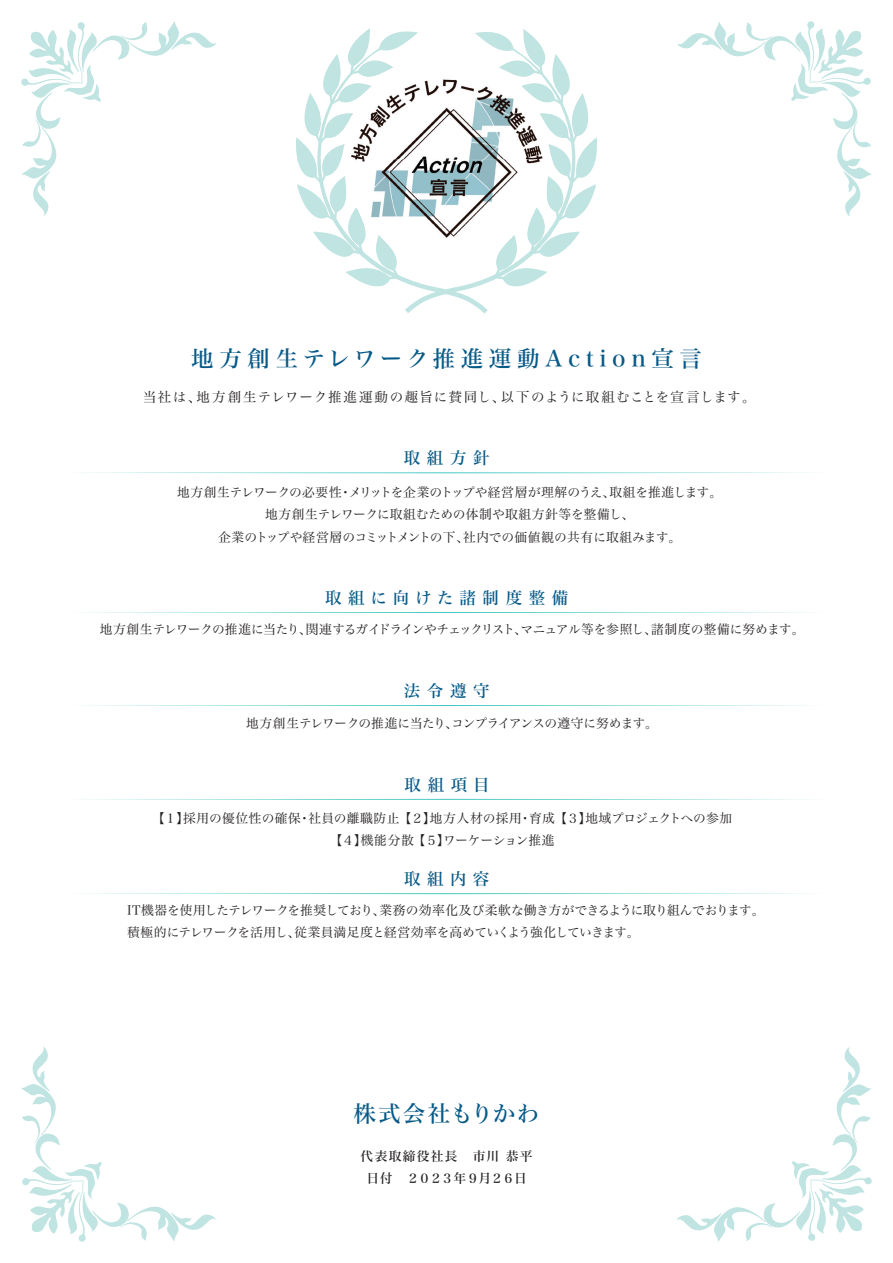
<style>
.page{position:relative;width:893px;height:1263px;background:#fff}
.page>*{position:absolute;margin:0;border:0;box-sizing:border-box;transform-origin:0 0}
.t1{font:22.5px "Hira Min Std N W5";letter-spacing:.25em;color:#075a88}
.t2{font:22.5px "Hira Min Std N W5";letter-spacing:.07em;color:#075a88}
.t3{font:16.5px "Hira Min Std N W5";letter-spacing:.4em;color:#075a88}
.t4{font:16.5px "Hira Min Std N W5";letter-spacing:.38em;color:#075a88}
.t5{font:13.5px "Hira Min Std N W3";letter-spacing:.085em;color:#231f20}
.t6{font:12.75px/22.4px "Hira Min Std N W3";letter-spacing:-.015em;color:#231f20;text-align:center}
.t7{font:12.75px/22.4px "Hira Min Std N W3";letter-spacing:.015em;color:#231f20;text-align:center}
.t8{font:12.75px "Hira Min Std N W3";letter-spacing:-.035em;color:#231f20}
.t9{font:12.75px "Hira Min Std N W3";letter-spacing:-.045em;color:#231f20}
.t10{font:12.75px/22.4px "Hira Min Std N W5";letter-spacing:.02em;color:#231f20;text-align:center}
</style>
<div class="page">
<svg style="left:296px;top:28px;width:301px;height:286px"></svg>
<svg style="left:21px;top:21px;width:195px;height:195px"></svg>
<svg style="left:677px;top:21px;width:195px;height:195px"></svg>
<svg style="left:677px;top:1047px;width:195px;height:195px"></svg>
<svg style="left:21px;top:1047px;width:195px;height:195px"></svg>
<svg style="left:84px;top:472px;width:725px;height:1px"></svg>
<svg style="left:84px;top:612px;width:725px;height:1px"></svg>
<svg style="left:84px;top:705px;width:725px;height:1px"></svg>
<img style="left:394px;top:54px;width:105px;height:198px">
<img style="left:341px;top:54px;width:53px;height:211px">
<img style="left:499px;top:54px;width:52px;height:211px">
<img style="left:393px;top:252px;width:106px;height:13px">
<svg style="left:84px;top:893px;width:725px;height:1px"></svg>
<svg style="left:84px;top:799px;width:725px;height:1px"></svg>
<h1 class="t1" style="left:191px;top:342px;width:512px">地方創生テレワーク推進運動Action宣言</h1>
<p class="t5" style="left:143px;top:387px;width:614px">当社は、地方創生テレワーク推進運動の趣旨に賛同し、以下のように取組むことを宣言します。</p>
<p class="t3" style="left:404px;top:446px;width:87px">取組方針</p>
<p class="t6" style="left:177px;top:481px;width:547px">地方創生テレワークの必要性・メリットを企業のトップや経営層が理解のうえ、取組を推進します。地方創生テレワークに取組むための体制や取組方針等を整備し、<br>企業のトップや経営層のコミットメントの下、社内での価値観の共有に取組みます。</p>
<p class="t4" style="left:325px;top:586px;width:245px">取組に向けた諸制度整備</p>
<p class="t8" style="left:100px;top:620px;width:706px">地方創生テレワークの推進に当たり、関連するガイドラインやチェックリスト、マニュアル等を参照し、諸制度の整備に努めます。</p>
<p class="t3" style="left:404px;top:679px;width:87px">法令遵守</p>
<p class="t9" style="left:246px;top:714px;width:413px">地方創生テレワークの推進に当たり、コンプライアンスの遵守に努めます。</p>
<p class="t3" style="left:405px;top:773px;width:87px">取組項目</p>
<p class="t7" style="left:152px;top:806px;width:581px">【１】採用の優位性の確保・社員の離職防止 【２】地方人材の採用・育成 【３】地域プロジェクトへの参加【４】機能分散 【５】ワーケーション推進</p>
<p class="t3" style="left:404px;top:867px;width:87px">取組内容</p>
<p class="t6" style="left:127px;top:898px;width:639px;text-align:left">IT機器を使用したテレワークを推奨しており、業務の効率化及び柔軟な働き方ができるように取り組んでおります。積極的にテレワークを活用し、従業員満足度と経営効率を高めていくよう強化していきます。</p>
<h1 class="t2" style="left:353px;top:1097px;width:188px">株式会社もりかわ</h1>
<p class="t10" style="left:361px;top:1144px;width:173px">代表取締役社長　市川 恭平日付　２０２３年９月２６日</p>
</div>
